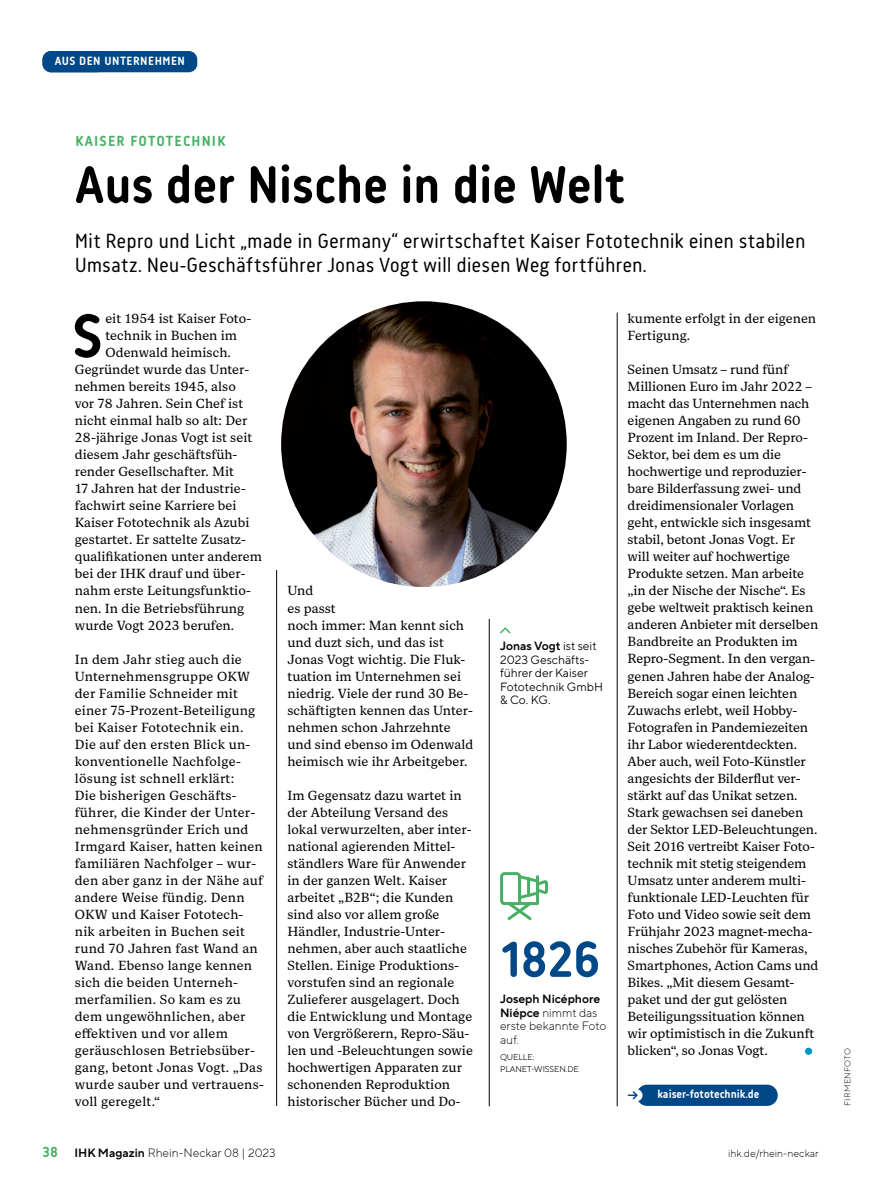
<style>
.page{position:relative;width:893px;height:1191px;background:#fff}
.page>*{position:absolute;margin:0;border:0;box-sizing:border-box;transform-origin:0 0}
.t1{font:700 63.15px "Korb";color:#000}
.t2{font:700 54px "Korb";letter-spacing:-.01em;color:#000}
.t3{font:700 51.75px "Korb";color:#004888}
.t4{font:21px/24px "Korb";color:#000}
.t5{font:700 15px "Korb";letter-spacing:.08em;color:#48b065}
.t6{font:13.2px/17px "Fabric Serif";color:#000}
.t7{font:700 12.3px "Korb";letter-spacing:.04em;color:#fff}
.t8{font:300 12px/13.5px "TT Norms Pro";color:#000}
.t9{font:12px/13.5px "TT Norms Pro Light Max";color:#000}
.t10{font:700 12px "Korb";color:#fff}
.t11{font:600 12px "TT Norms Pro";color:#000}
.t12{font:300 10.5px "TT Norms Pro";color:#000}
.t13{font:8.4px/12px "TT Norms Pro Light Plus";letter-spacing:-.015em;color:#000}
.t14{font:300 8.4px "TT Norms Pro";letter-spacing:.03em;color:#000}
.s1{font-family:"TT Norms Pro Light Max";font-weight:400}
.s2{font-weight:600}
.s3{font-family:"Korb";font-weight:700;font-size:15px;color:#48b065}
</style>
<div class="page">
<div style="left:805px;top:1047px;width:7px;height:7px;background:#0097cd;border-radius:50%"></div>
<div style="left:637px;top:1084px;width:141px;height:22px;background:#004888;border-radius:11px"></div>
<div style="left:631px;top:1089px;width:11px;height:12px;background:#fff;border-radius:50%"></div>
<svg style="left:628px;top:1089px;width:11px;height:11px"></svg>
<hr style="left:489px;top:619px;width:1px;height:487px;background:#000">
<hr style="left:276px;top:570px;width:1px;height:536px;background:#000">
<hr style="left:617px;top:313px;width:1px;height:793px;background:#000">
<svg style="left:500px;top:872px;width:48px;height:48px"></svg>
<svg style="left:500px;top:627px;width:11px;height:7px"></svg>
<img style="left:281px;top:301px;width:286px;height:286px;border-radius:143px">
<div style="left:43px;top:51px;width:154px;height:21px;background:#004888;border-radius:9px"></div>
<p class="t7" style="left:55px;top:54px;width:132px">IAUS DEN UNTERNEHMEN</p>
<p class="t7" style="left:59px;top:54px;width:8px">nhalt</p>
<p class="t5" style="left:76px;top:132px;width:151px">KAISER FOTOTECHNIK</p>
<h2 class="t2" style="left:75px;top:154px;width:551px">Aus der Nische in die Welt</h2>
<h3 class="t4" style="left:75px;top:229px;width:732px">Mit Repro und Licht „made in Germany“ erwirtschaftet Kaiser Fototechnik einen stabilen<br>Umsatz. Neu-Geschäftsführer Jonas Vogt will diesen Weg fortführen.</h3>
<h1 class="t1" style="left:72px;top:300px;width:32px">S</h1>
<p class="t6" style="left:105px;top:309px;width:147px">eit 1954 ist Kaiser Foto-</p>
<p class="t6" style="left:105px;top:326px;width:133px">technik in Buchen im</p>
<p class="t6" style="left:105px;top:343px;width:127px">Odenwald heimisch.</p>
<p class="t6" style="left:75px;top:360px;width:176px">Gegründet wurde das Unter-</p>
<p class="t6" style="left:75px;top:377px;width:163px">nehmen bereits 1945, also</p>
<p class="t6" style="left:75px;top:394px;width:170px">vor 78 Jahren. Sein Chef ist</p>
<p class="t6" style="left:75px;top:411px;width:174px">nicht einmal halb so alt: Der</p>
<p class="t6" style="left:75px;top:428px;width:179px">28-jährige Jonas Vogt ist seit</p>
<p class="t6" style="left:75px;top:445px;width:164px">diesem Jahr geschäftsfüh-</p>
<p class="t6" style="left:75px;top:462px;width:161px">render Gesellschafter. Mit</p>
<p class="t6" style="left:75px;top:480px;width:172px">17 Jahren hat der Industrie-</p>
<p class="t6" style="left:75px;top:497px;width:163px">fachwirt seine Karriere bei</p>
<p class="t6" style="left:75px;top:514px;width:176px">Kaiser Fototechnik als Azubi</p>
<p class="t6" style="left:75px;top:531px;width:173px">gestartet. Er sattelte Zusatz-</p>
<p class="t6" style="left:75px;top:548px;width:189px">qualifikationen unter anderem</p>
<p class="t6" style="left:75px;top:565px;width:172px">bei der IHK drauf und über-</p>
<p class="t6" style="left:75px;top:582px;width:178px">nahm erste Leitungsfunktio-</p>
<p class="t6" style="left:75px;top:599px;width:171px">nen. In die Betriebsführung</p>
<p class="t6" style="left:75px;top:616px;width:161px">wurde Vogt 2023 berufen.</p>
<p class="t6" style="left:75px;top:650px;width:191px">In dem Jahr stieg auch die<br>Unternehmensgruppe OKW der Familie Schneider mit einer 75-Prozent-Beteiligung bei Kaiser Fototechnik ein.<br>Die auf den ersten Blick un&shy;konventionelle Nachfolge&shy;lösung ist schnell erklärt:<br>Die bisherigen Geschäfts&shy;führer, die Kinder der Unter&shy;nehmensgründer Erich und<br>Irmgard Kaiser, hatten keinen familiären Nachfolger – wur&shy;den aber ganz in der Nähe auf andere Weise fündig. Denn<br>OKW und Kaiser Fototech&shy;nik arbeiten in Buchen seit rund 70 Jahren fast Wand an<br>Wand. Ebenso lange kennen sich die beiden Unterneh&shy;merfamilien. So kam es zu dem ungewöhnlichen, aber effektiven und vor allem geräuschlosen Betriebsüber&shy;gang, betont Jonas Vogt. „Das wurde sauber und vertrauens&shy;voll geregelt.“</p>
<p class="t6" style="left:287px;top:582px;width:187px">Und<br>es passt<br>noch immer: Man kennt sich und duzt sich, und das ist<br>Jonas Vogt wichtig. Die Fluk&shy;tuation im Unternehmen sei niedrig. Viele der rund 30 Be&shy;schäftigten kennen das Unter&shy;nehmen schon Jahrzehnte und sind ebenso im Odenwald heimisch wie ihr Arbeitgeber.</p>
<p class="t6" style="left:287px;top:786px;width:187px">Im Gegensatz dazu wartet in der Abteilung Versand des lokal verwurzelten, aber inter&shy;national agierenden Mittel&shy;ständlers Ware für Anwender in der ganzen Welt. Kaiser arbeitet „B2B“; die Kunden sind also vor allem große<br>Händler, Industrie-Unter&shy;nehmen, aber auch staatliche<br>Stellen. Einige Produktions&shy;vorstufen sind an regionale<br>Zulieferer ausgelagert. Doch die Entwicklung und Montage von Vergrößerern, Repro-Säu&shy;len und -Beleuchtungen sowie hochwertigen Apparaten zur schonenden Reproduktion historischer Bücher und Do-</p>
<p class="t11" style="left:500px;top:637px;width:98px">Jonas Vogt <span class="s1">ist seit</span></p>
<p class="t9" style="left:500px;top:652px;width:104px">2023 Geschäfts&shy;führer der Kaiser<br>Fototechnik GmbH &amp; Co. KG.</p>
<h3 class="t3" style="left:500px;top:930px;width:102px">1826</h3>
<p class="t8" style="left:500px;top:992px;width:108px"><span class="s2">Joseph Nicéphore<br>Niépce</span> nimmt das erste bekannte Foto auf.</p>
<p class="t13" style="left:500px;top:1050px;width:80px">QUELLE:<br>PLANET-WISSEN.DE</p>
<p class="t6" style="left:628px;top:309px;width:190px">kumente erfolgt in der eigenen<br>Fertigung.</p>
<p class="t6" style="left:628px;top:360px;width:192px">Seinen Umsatz – rund fünf<br>Millionen Euro im Jahr 2022 – macht das Unternehmen nach eigenen Angaben zu rund 60<br>Prozent im Inland. Der Repro-<br>Sektor, bei dem es um die hochwertige und reproduzier&shy;bare Bilderfassung zwei- und dreidimensionaler Vorlagen geht, entwickle sich insgesamt stabil, betont Jonas Vogt. Er will weiter auf hochwertige<br>Produkte setzen. Man arbeite „in der Nische der Nische“. Es gebe weltweit praktisch keinen anderen Anbieter mit derselben<br>Bandbreite an Produkten im<br>Repro-Segment. In den vergan&shy;genen Jahren habe der Analog-<br>Bereich sogar einen leichten<br>Zuwachs erlebt, weil Hobby-<br>Fotografen in Pandemiezeiten ihr Labor wiederentdeckten.<br>Aber auch, weil Foto-Künstler angesichts der Bilderflut ver&shy;stärkt auf das Unikat setzen.<br>Stark gewachsen sei daneben der Sektor LED-Beleuchtungen.<br>Seit 2016 vertreibt Kaiser Foto&shy;technik mit stetig steigendem<br>Umsatz unter anderem multi&shy;funktionale LED-Leuchten für<br>Foto und Video sowie seit dem<br>Frühjahr 2023 magnet-mecha&shy;nisches Zubehör für Kameras,<br>Smartphones, Action Cams und<br>Bikes. „Mit diesem Gesamt&shy;paket und der gut gelösten<br>Beteiligungssituation können wir optimistisch in die Zukunft blicken“, so Jonas Vogt.</p>
<p class="t10" style="left:657px;top:1087px;width:104px">kaiser-fototechnik.de</p>
<p class="t8" style="left:43px;top:1145px;width:235px"><span class="s3">38</span> <span class="s2">IHK Magazin</span> Rhein-Neckar 08 | 2023</p>
<p class="t12" style="left:728px;top:1145px;width:92px">ihk.de/rhein-neckar</p>
<p class="t14" style="left:841px;top:1106px;width:60px;rotate:-90deg">FIRMENFOTO</p>
</div>
